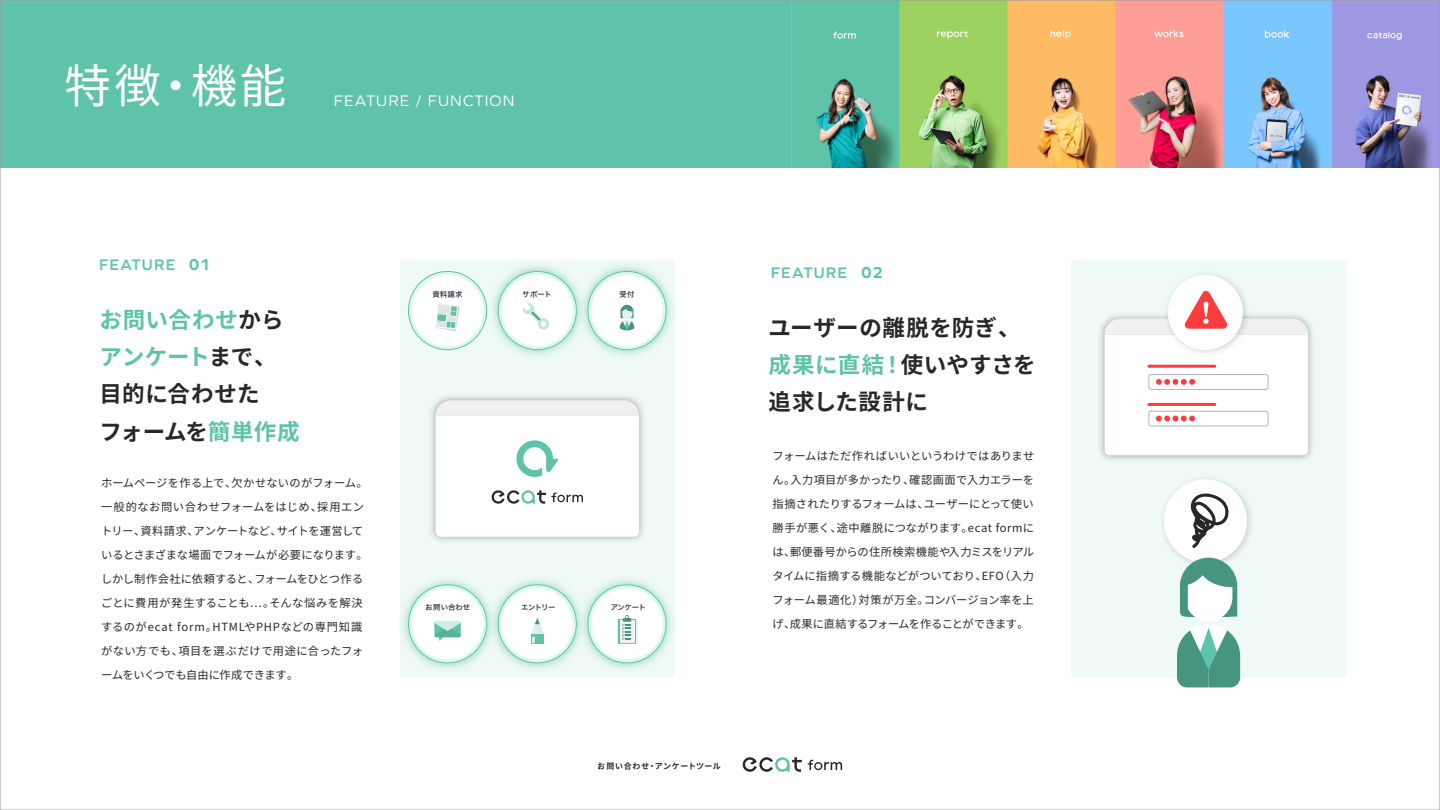
<style>
.page{position:relative;width:1440px;height:810px;background:#fff}
.page>*{position:absolute;margin:0;border:0;box-sizing:border-box;transform-origin:0 0}
.t1{font:46.5px "Noto Sans JP";color:#fff}
.t2{font:700 22.5px/37.2px "Noto Sans JP";letter-spacing:.015em;color:#282828}
.t3{font:700 16.5px "Graphie";color:#5ec3a8}
.t4{font:15.83px "Graphie";letter-spacing:.07em;color:#fff}
.t5{font:600 15.83px "Graphie";letter-spacing:.065em;color:#5ec3a8}
.t6{font:11.25px/24px "Noto Sans JP";letter-spacing:.01em;color:#282828;text-align:justify}
.t7{font:700 7.95px "Noto Sans JP";letter-spacing:.075em;color:#282828}
.t8{font:7.35px "Hiragino Sans W5";letter-spacing:-.01em;color:#13202f}
.s1{font-weight:700;font-size:16.5px}
.s2{color:#5ec3a8}
</style>
<div class="page">
<div style="left:0;top:0;width:1440px;height:168px;background:#5ec3a8"></div>
<img style="left:816px;top:2px;width:622px;height:166px">
<div style="left:400px;top:260px;width:275px;height:417px;background:#eff9f6"></div>
<div style="left:1071px;top:260px;width:275px;height:417px;background:#eff9f6"></div>
<svg style="left:808px;top:760px;width:34px;height:10px"></svg>
<svg style="left:742px;top:757px;width:60px;height:15px"></svg>
<svg style="left:408px;top:271px;width:79px;height:79px"></svg>
<div style="left:412px;top:275px;width:71px;height:71px;background:#fff;border-radius:50%"></div>
<svg style="left:436px;top:303px;width:24px;height:28px"></svg>
<img style="left:485px;top:260px;width:90px;height:102px">
<svg style="left:498px;top:271px;width:79px;height:79px"></svg>
<div style="left:502px;top:275px;width:71px;height:71px;background:#fff;border-radius:50%"></div>
<svg style="left:523px;top:303px;width:26px;height:27px"></svg>
<img style="left:575px;top:260px;width:100px;height:102px">
<svg style="left:587px;top:271px;width:80px;height:79px"></svg>
<div style="left:587px;top:271px;width:80px;height:79px;border:1px solid #5ec3a8;border-radius:50%"></div>
<div style="left:591px;top:275px;width:72px;height:71px;background:#fff;border-radius:50%"></div>
<svg style="left:620px;top:305px;width:14px;height:25px"></svg>
<img style="left:590px;top:572px;width:85px;height:104px">
<svg style="left:587px;top:584px;width:80px;height:79px"></svg>
<div style="left:591px;top:588px;width:72px;height:72px;background:#fff;border-radius:50%"></div>
<svg style="left:618px;top:619px;width:18px;height:25px"></svg>
<div style="left:620px;top:620px;width:14px;height:22px;background:#f2f2f2"></div>
<svg style="left:622px;top:615px;width:9px;height:25px"></svg>
<img style="left:500px;top:572px;width:90px;height:104px">
<svg style="left:498px;top:584px;width:79px;height:79px"></svg>
<div style="left:502px;top:588px;width:71px;height:72px;background:#fff;border-radius:50%"></div>
<svg style="left:531px;top:618px;width:13px;height:25px"></svg>
<img style="left:400px;top:572px;width:100px;height:104px">
<svg style="left:408px;top:584px;width:79px;height:79px"></svg>
<div style="left:408px;top:584px;width:79px;height:79px;border:1px solid #5ec3a8;border-radius:50%"></div>
<div style="left:412px;top:588px;width:71px;height:72px;background:#fff;border-radius:50%"></div>
<svg style="left:434px;top:621px;width:27px;height:20px"></svg>
<img style="left:425px;top:390px;width:226px;height:158px">
<img style="left:1094px;top:308px;width:226px;height:158px">
<svg style="left:436px;top:400px;width:203px;height:137px"></svg>
<div style="left:1160px;top:267px;width:93px;height:24px;background:#eff9f6"></div>
<div style="left:1168px;top:275px;width:75px;height:75px;background:#fff;border-radius:50%"></div>
<img style="left:1156px;top:471px;width:102px;height:103px">
<div style="left:1164px;top:479px;width:83px;height:84px;background:#fff;border-radius:50%"></div>
<svg style="left:1105px;top:291px;width:203px;height:164px"></svg>
<svg style="left:1177px;top:558px;width:63px;height:129px"></svg>
<svg style="left:1190px;top:493px;width:39px;height:55px"></svg>
<h1 class="t1" style="left:64px;top:59px;width:223px">特徴・機能</h1>
<h3 class="t4" style="left:334px;top:91px;width:182px">FEATURE / FUNCTION</h3>
<h3 class="t5" style="left:99px;top:255px;width:113px">FEATURE <span class="s1">01</span></h3>
<h2 class="t2" style="left:99px;top:302px;width:202px"><span class="s2">お問い合わせ</span>から<span class="s2">アンケート</span>まで、目的に合わせた<br>フォームを<span class="s2">簡単作成</span></h2>
<p class="t6" style="left:101px;top:472px;width:268px;text-align:left">ホームページを作る上で、欠かせないのがフォーム。一般的なお問い合わせフォームをはじめ、採用エントリー、資料請求、アンケートなど、サイトを運営しているとさまざまな場面でフォームが必要になります。しかし制作会社に依頼すると、フォームをひとつ作るごとに費用が発生することも…。そんな悩みを解決するのがecat form。HTMLやPHPなどの専門知識がない方でも、項目を選ぶだけで用途に合ったフォームをいくつでも自由に作成できます。</p>
<p class="t8" style="left:432px;top:287px;width:32px">資料請求</p>
<p class="t8" style="left:523px;top:287px;width:30px">サポート</p>
<p class="t8" style="left:619px;top:287px;width:16px">受付</p>
<p class="t8" style="left:426px;top:601px;width:46px">お問い合わせ</p>
<p class="t8" style="left:521px;top:601px;width:36px">エントリー</p>
<p class="t8" style="left:611px;top:601px;width:37px">アンケート</p>
<h3 class="t5" style="left:771px;top:263px;width:78px">FEATURE</h3>
<h3 class="t3" style="left:861px;top:262px;width:23px">02</h3>
<h2 class="t2" style="left:768px;top:309px;width:269px">ユーザーの離脱を防ぎ、<span class="s2">成果に直結！</span>使いやすさを追求した設計に</h2>
<p class="t6" style="left:772px;top:445px;width:263px">フォームはただ作ればいいというわけではありません。入力項目が多かったり、確認画面で入力エラーを指摘されたりするフォームは、ユーザーにとって使い勝手が悪く、途中離脱につながります。ecat formには、郵便番号からの住所検索機能や入力ミスをリアルタイムに指摘する機能などがついており、EFO（入力フォーム最適化）対策が万全。コンバージョン率を上げ、成果に直結するフォームを作ることができます。</p>
<p class="t7" style="left:598px;top:761px;width:124px">お問い合わせ・アンケートツール</p>
</div>
